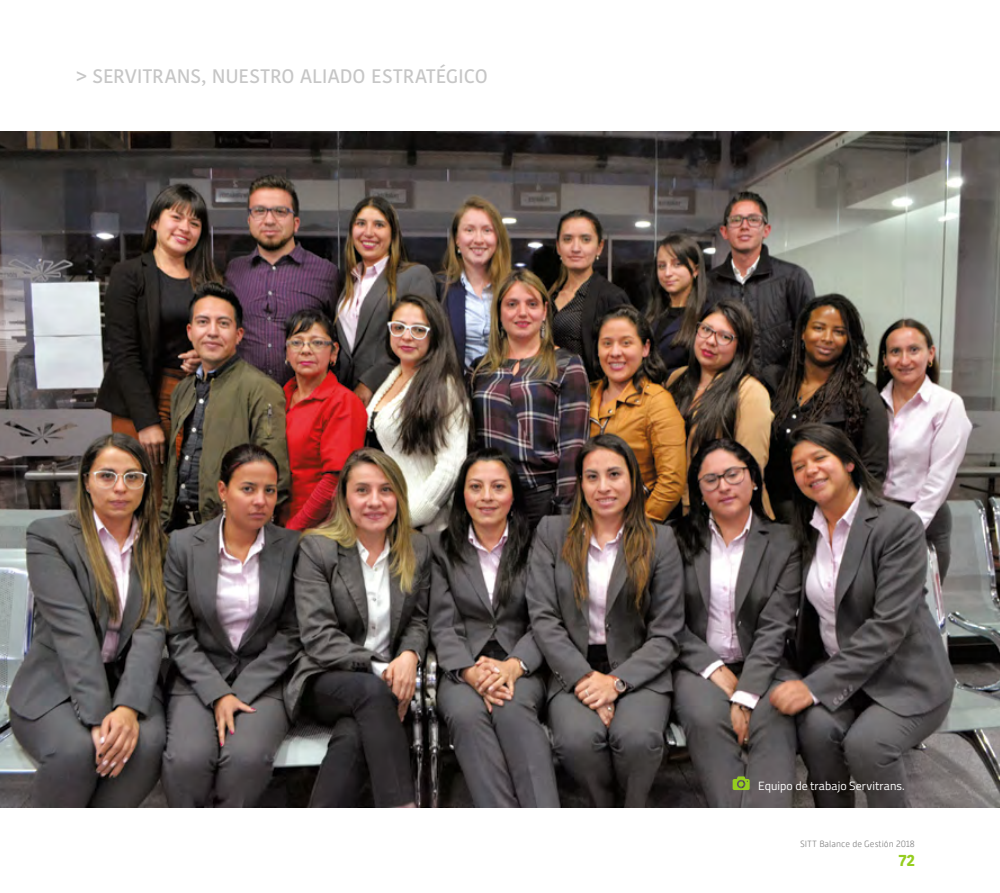
<style>
.page{position:relative;width:1000px;height:893px;background:#fff}
.page>*{position:absolute;margin:0;border:0;box-sizing:border-box;transform-origin:0 0}
.t1{font:500 19.5px "Kohinoor Bangla";letter-spacing:.005em;color:#c6c6c6}
.t2{font:700 16.5px "Kohinoor Telugu";color:#95cd1f}
.t3{font:12px "Titillium";letter-spacing:.01em;color:#fff}
.t4{font:300 9px "Alwyn New Rounded";color:#878787}
</style>
<div class="page">
<img style="left:0;top:132px;width:999px;height:676px">
<svg style="left:732px;top:776px;width:17px;height:14px"></svg>
<p class="t1" style="left:77px;top:61px;width:392px">&gt; SERVITRANS, N UESTRO ALIADO ESTRATÉGICO</p>
<p class="t3" style="left:758px;top:777px;width:148px">Equipo de trabajo Servitrans.</p>
<p class="t4" style="left:799px;top:838px;width:116px">SITT Balance de Gestión 2018</p>
<p class="t2" style="left:898px;top:851px;width:17px">72</p>
</div>
